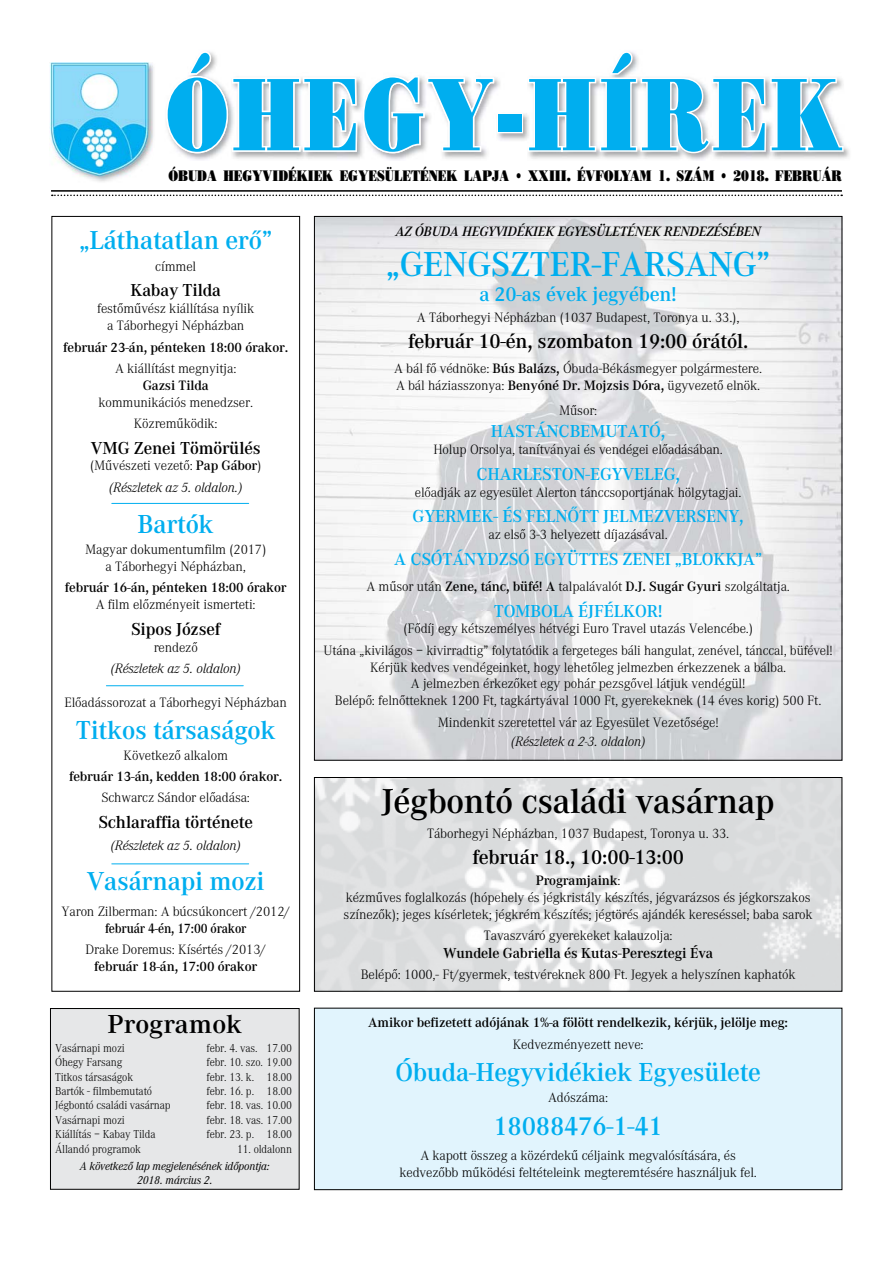
<style>
.page{position:relative;width:893px;height:1263px;background:#fff}
.page>*{position:absolute;margin:0;border:0;box-sizing:border-box;transform-origin:0 0}
.t1{font:102.75px "H Bodoni Poster";letter-spacing:.06em;color:#00aeef;scale:.73 1}
.t2{font:700 36px "Corporate Gs";letter-spacing:-.01em;color:#000}
.t3{font:700 36px "Corporate Gs";letter-spacing:-.01em;color:#00aeef}
.t4{font:700 27px "Corporate Gs";letter-spacing:-.01em;color:#00aeef}
.t5{font:700 27px "Corporate Gs";color:#000;scale:1.05 1}
.t6{font:700 21px "Corporate Gs";letter-spacing:-.01em;color:#000}
.t7{font:700 21px "Corporate Gs";letter-spacing:-.01em;color:#00aeef}
.t8{font:700 18px "Corporate Gs";letter-spacing:-.01em;color:#00aeef}
.t9{font:700 18px "Corporate Gs";letter-spacing:-.01em;color:#000}
.t10{font:15.3px "H Bodoni Poster";color:#000;scale:.77 1}
.t11{font:700 15px "Corporate Gs";letter-spacing:-.01em;color:#000}
.t12{font:14.1px/17px "Corporate Light Gs Plain";letter-spacing:-.01em;color:#000;text-align:center}
.t13{font:700 14.1px "Corporate Gs";letter-spacing:-.01em;color:#000}
.t14{font:italic 14.1px "Corporate Light Gs";letter-spacing:-.01em;color:#000}
.t15{font:italic 700 14.1px "Corporate Gs";letter-spacing:-.01em;color:#000}
.t16{font:700 14.1px "Corporate Gs";letter-spacing:-.01em;color:#000;scale:.91 1}
.t17{font:12px "Corporate Light Gs Plain";letter-spacing:-.01em;color:#000;scale:.95 1}
.t18{font:italic 12px/14.4px "Corporate Gs";letter-spacing:-.01em;color:#000;text-align:center;scale:.95 1}
.s1{font-size:112.5px;color:#fff}
.s2{color:#fff}
.s3{font-family:"Corporate Gs";font-weight:700}
.s4{font-family:"Corporate Light Gs Plain";font-weight:400}
</style>
<div class="page">
<img style="left:316px;top:779px;width:524px;height:211px">
<img style="left:316px;top:218px;width:524px;height:541px">
<svg style="left:52px;top:195px;width:790px;height:1px"></svg>
<hr style="left:51px;top:190px;width:791px;height:2px;background:#000">
<img style="left:181px;top:51px;width:669px;height:109px">
<svg style="left:166px;top:51px;width:328px;height:102px"></svg>
<img style="left:50px;top:62px;width:103px;height:117px">
<div style="left:314px;top:777px;width:528px;height:215px;border:1px solid #000"></div>
<div style="left:51px;top:216px;width:249px;height:776px;border:1px solid #000"></div>
<div style="left:50px;top:1008px;width:249px;height:181px;background:#e6e7e8"></div>
<div style="left:50px;top:1008px;width:250px;height:182px;border:1px solid #000"></div>
<hr style="left:112px;top:503px;width:137px;height:1px;background:#00aeef">
<hr style="left:106px;top:685px;width:137px;height:1px;background:#00aeef">
<hr style="left:112px;top:863px;width:137px;height:1px;background:#00aeef">
<div style="left:314px;top:1008px;width:528px;height:182px;background:#e1f4fd"></div>
<div style="left:314px;top:1008px;width:528px;height:182px;border:1px solid #000"></div>
<h1 class="t1" style="left:166px;top:74px;width:928px">ÓHEGY<span class="s1">-</span><span class="s2">H</span>ÍREK</h1>
<p class="t10" style="left:168px;top:169px;width:876px">ÓBUDA HEGYVIDÉKIEK EGYESÜLETÉNEK LAPJA • XXIII. ÉVFOLYAM 1. SZÁM • 2018. FEBRUÁR</p>
<h3 class="t4" style="left:79px;top:231px;width:195px">„Láthatatlan erô”</h3>
<p class="t12" style="left:155px;top:259px;width:42px">címmel</p>
<p class="t9" style="left:130px;top:284px;width:92px">Kabay Tilda</p>
<p class="t12" style="left:97px;top:301px;width:159px">festômûvész kiállítása nyílik a Táborhegyi Népházban</p>
<p class="t13" style="left:63px;top:342px;width:227px">február 23-án, pénteken 18:00 órakor.</p>
<p class="t12" style="left:115px;top:361px;width:123px">A kiállítást megnyitja:</p>
<p class="t13" style="left:143px;top:380px;width:68px">Gazsi Tilda</p>
<p class="t12" style="left:98px;top:392px;width:156px;line-height:21.1px">kommunikációs menedzser.<br>Közremûködik:</p>
<p class="t9" style="left:91px;top:442px;width:171px">VMG Zenei Tömörülés</p>
<p class="t12" style="left:90px;top:458px;width:173px">(Mûvészeti vezetô: <span class="s3">Pap Gábor</span>)</p>
<p class="t14" style="left:109px;top:481px;width:135px">(Részletek az 5. oldalon.)</p>
<h3 class="t4" style="left:138px;top:515px;width:78px">Bartók</h3>
<p class="t12" style="left:85px;top:542px;width:183px">Magyar dokumentumfilm (2017) a Táborhegyi Népházban,</p>
<p class="t13" style="left:65px;top:582px;width:223px">február 16-án, pénteken 18:00 órakor</p>
<p class="t12" style="left:96px;top:597px;width:161px">A film elôzményeit ismerteti:</p>
<p class="t9" style="left:131px;top:623px;width:91px">Sipos József</p>
<p class="t12" style="left:154px;top:639px;width:46px">rendezô</p>
<p class="t14" style="left:111px;top:662px;width:132px">(Részletek az 5. oldalon)</p>
<p class="t12" style="left:64px;top:694px;width:224px">Elôadássorozat a Táborhegyi Népházban</p>
<h3 class="t4" style="left:76px;top:721px;width:201px">Titkos társaságok</h3>
<p class="t12" style="left:124px;top:748px;width:106px">Következô alkalom</p>
<p class="t13" style="left:69px;top:772px;width:215px">február 13-án, kedden 18:00 órakor.</p>
<p class="t12" style="left:101px;top:790px;width:150px">Schwarcz Sándor elôadása:</p>
<p class="t9" style="left:98px;top:816px;width:156px">Schlaraffia története</p>
<p class="t14" style="left:111px;top:839px;width:132px">(Részletek az 5. oldalon)</p>
<h3 class="t4" style="left:87px;top:872px;width:179px">Vasárnapi mozi</h3>
<p class="t12" style="left:62px;top:904px;width:230px">Yaron Zilberman: A búcsúkoncert /2012/</p>
<p class="t16" style="left:105px;top:923px;width:157px">február 4-én, 17:00 órakor</p>
<p class="t12" style="left:86px;top:942px;width:182px">Drake Doremus: Kísértés /2013/</p>
<p class="t13" style="left:94px;top:961px;width:165px">február 18-án, 17:00 órakor</p>
<h3 class="t5" style="left:107px;top:1015px;width:130px">Programok</h3>
<p class="t17" style="left:55px;top:1043px;width:75px">Vasárnapi mozi</p>
<p class="t17" style="left:207px;top:1043px;width:92px">febr. 4. vas. 17.00</p>
<p class="t17" style="left:55px;top:1057px;width:72px">Óhegy Farsang</p>
<p class="t17" style="left:207px;top:1057px;width:92px">febr. 10. szo. 19.00</p>
<p class="t17" style="left:55px;top:1072px;width:84px">Titkos társaságok</p>
<p class="t17" style="left:207px;top:1072px;width:92px">febr. 13. k. 18.00</p>
<p class="t17" style="left:55px;top:1086px;width:104px">Bartók - filmbemutató</p>
<p class="t17" style="left:207px;top:1086px;width:92px">febr. 16. p. 18.00</p>
<p class="t17" style="left:55px;top:1100px;width:123px">Jégbontó családi vasárnap</p>
<p class="t17" style="left:207px;top:1100px;width:92px">febr. 18. vas. 10.00</p>
<p class="t17" style="left:55px;top:1115px;width:75px">Vasárnapi mozi</p>
<p class="t17" style="left:207px;top:1115px;width:92px">febr. 18. vas. 17.00</p>
<p class="t17" style="left:55px;top:1129px;width:107px">Kiállítás – Kabay Tilda</p>
<p class="t17" style="left:207px;top:1129px;width:92px">febr. 23. p. 18.00</p>
<p class="t17" style="left:55px;top:1144px;width:92px">Állandó programok</p>
<p class="t17" style="left:237px;top:1144px;width:59px">11. oldalonn</p>
<p class="t18" style="left:80px;top:1160px;width:201px">A következô lap megjelenésének idôpontja:<br>2018. március 2.</p>
<p class="t15" style="left:395px;top:225px;width:367px">AZ ÓBUDA HEGYVIDÉKIEK EGYESÜLETÉNEK RENDEZÉSÉBEN</p>
<h2 class="t3" style="left:386px;top:252px;width:386px">„GENGSZTER-FARSANG”</h2>
<h3 class="t7" style="left:479px;top:287px;width:199px">a 20-as évek jegyében!</h3>
<p class="t12" style="left:417px;top:310px;width:324px">A Táborhegyi Népházban (1037 Budapest, Toronya u. 33.),</p>
<h3 class="t6" style="left:408px;top:334px;width:342px">február 10-én, szombaton 19:00 órától.</h3>
<p class="t12" style="left:394px;top:361px;width:369px;text-align:left">A bál fô védnöke: <span class="s3">Bús Balázs,</span> Óbuda-Békásmegyer polgármestere.<br>A bál háziasszonya: <span class="s3">Benyóné Dr. Mojzsis Dóra,</span> ügyvezetô elnök.</p>
<p class="t12" style="left:559px;top:403px;width:40px">Mûsor:</p>
<p class="t8" style="left:491px;top:425px;width:176px">HASTÁNCBEMUTATÓ,</p>
<p class="t12" style="left:433px;top:442px;width:291px">Holup Orsolya, tanítványai és vendégei elôadásában.</p>
<p class="t8" style="left:476px;top:468px;width:205px">CHARLESTON-EGYVELEG,</p>
<p class="t12" style="left:415px;top:484px;width:328px">elôadják az egyesület Alerton tánccsoportjának hölgytagjai.</p>
<p class="t8" style="left:413px;top:510px;width:333px">GYERMEK- ÉS FELNÔTT JELMEZVERSENY,</p>
<p class="t12" style="left:488px;top:527px;width:181px">az elsô 3-3 helyezett díjazásával.</p>
<p class="t8" style="left:394px;top:553px;width:369px">A CSÓTÁNYDZSÓ EGYÜTTES ZENEI „BLOKKJA”</p>
<p class="t12" style="left:366px;top:579px;width:425px">A mûsor után <span class="s3">Zene, tánc, büfé! A</span> talpalávalót <span class="s3">D.J. Sugár Gyuri</span> szolgáltatja.</p>
<p class="t8" style="left:494px;top:604px;width:170px">TOMBOLA ÉJFÉLKOR!</p>
<p class="t12" style="left:324px;top:619px;width:511px;line-height:21.1px">(Fôdíj egy kétszemélyes hétvégi Euro Travel utazás Velencébe.)<br>Utána „kivilágos – kivirradtig” folytatódik a fergeteges báli hangulat, zenével, tánccal, büfével!</p>
<p class="t12" style="left:335px;top:659px;width:488px">Kérjük kedves vendégeinket, hogy lehetôleg jelmezben érkezzenek a bálba.<br>A jelmezben érkezôket egy pohár pezsgôvel látjuk vendégül!<br>Belépô: felnôtteknek 1200 Ft, tagkártyával 1000 Ft, gyerekeknek (14 éves korig) 500 Ft.</p>
<p class="t12" style="left:438px;top:714px;width:282px">Mindenkit szeretettel vár az Egyesület Vezetôsége!</p>
<p class="t14" style="left:511px;top:736px;width:136px">(Részletek a 2-3. oldalon)</p>
<h2 class="t2" style="left:382px;top:789px;width:394px">Jégbontó családi vasárnap</h2>
<p class="t12" style="left:427px;top:826px;width:304px">Táborhegyi Népházban, 1037 Budapest, Toronya u. 33.</p>
<h3 class="t6" style="left:472px;top:849px;width:213px">február 18., 10:00-13:00</h3>
<p class="t13" style="left:536px;top:875px;width:86px">Programjaink<span class="s4">:</span></p>
<p class="t12" style="left:344px;top:889px;width:471px;text-align:left">kézmûves foglalkozás (hópehely és jégkristály készítés, jégvarázsos és jégkorszakos színezôk); jeges kísérletek; jégkrém készítés; jégtörés ajándék kereséssel; baba sarok</p>
<p class="t12" style="left:484px;top:928px;width:190px">Tavaszváró gyerekeket kalauzolja:</p>
<p class="t11" style="left:443px;top:948px;width:272px">Wundele Gabriella és Kutas-Peresztegi Éva</p>
<p class="t12" style="left:361px;top:967px;width:436px">Belépô: 1000,- Ft/gyermek, testvéreknek 800 Ft. Jegyek a helyszínen kaphatók</p>
<p class="t13" style="left:368px;top:1018px;width:421px">Amikor befizetett adójának 1%-a fölött rendelkezik, kérjük, jelölje meg:</p>
<p class="t12" style="left:513px;top:1036px;width:132px">Kedvezményezett neve:</p>
<h3 class="t4" style="left:395px;top:1063px;width:367px">Óbuda-Hegyvidékiek Egyesülete</h3>
<p class="t12" style="left:548px;top:1090px;width:62px">Adószáma:</p>
<h3 class="t4" style="left:493px;top:1116px;width:171px">18088476-1-41</h3>
<p class="t12" style="left:399px;top:1148px;width:359px">A kapott összeg a közérdekû céljaink megvalósítására, és kedvezôbb mûködési feltételeink megteremtésére használjuk fel.</p>
</div>
